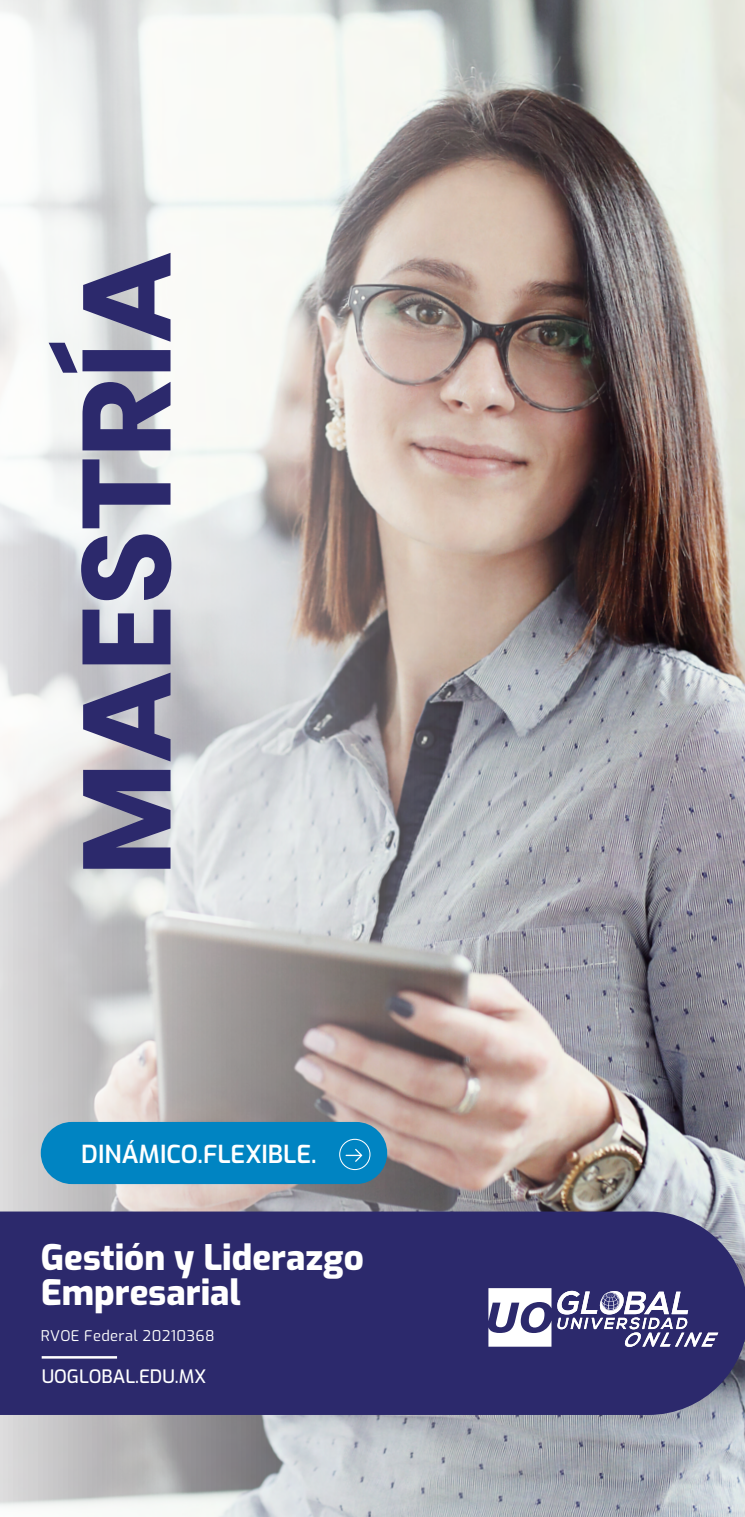
<style>
.page{position:relative;width:745px;height:1517px;background:#fff}
.page>*{position:absolute;margin:0;border:0;box-sizing:border-box;transform-origin:0 0}
.t1{font:700 124.25px "Poppins";color:#2c296c}
.t2{font:800 35px/35px "Exo";color:#fff}
.t3{font:600 24.75px "Exo";color:#fff}
.t4{font:500 18.5px "Exo";color:#fff}
.t5{font:14.75px "Exo";letter-spacing:.025em;color:#fff}
</style>
<div class="page">
<img style="left:0;top:0;width:744px;height:1517px">
<div style="left:0;top:1211px;width:744px;height:204px;background:#2c296c"></div>
<hr style="left:42px;top:1356px;width:75px;height:2px;background:#fff">
<svg style="left:488px;top:1288px;width:229px;height:59px"></svg>
<div style="left:41px;top:1122px;width:346px;height:62px;background:#0084c2;border-radius:31px"></div>
<svg style="left:339px;top:1138px;width:31px;height:32px"></svg>
<h1 class="t1" style="left:55px;top:876px;width:625px;rotate:-90deg">MAESTRÍA</h1>
<p class="t3" style="left:81px;top:1135px;width:237px">DINÁMICO.FLEXIBLE.</p>
<p class="t2" style="left:41px;top:1237px;width:324px">Gestión y Liderazgo<br>Empresarial</p>
<p class="t5" style="left:41px;top:1324px;width:175px">RVOE Federal 20210368</p>
<p class="t4" style="left:42px;top:1362px;width:166px">UOGLOBAL.EDU.MX</p>
</div>
